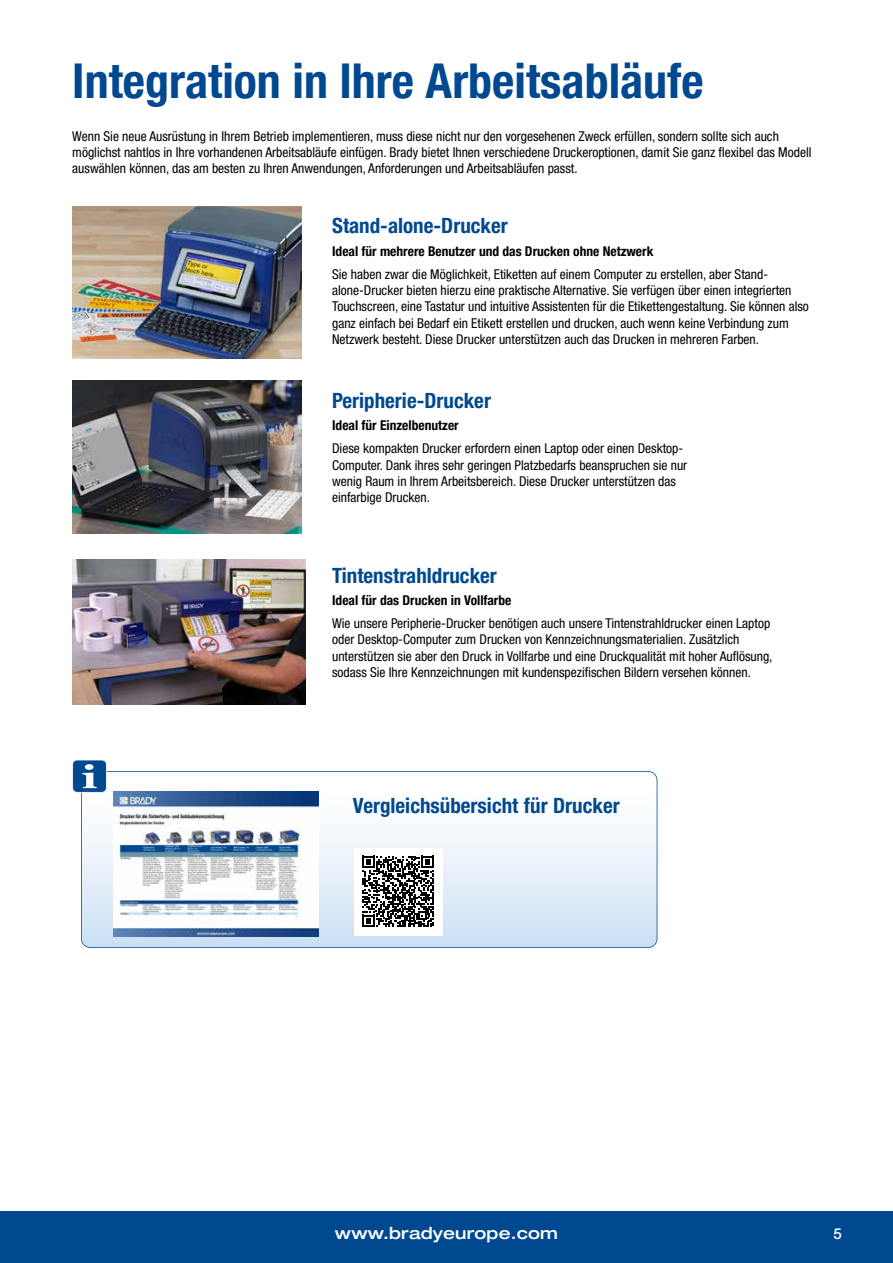
<style>
.page{position:relative;width:893px;height:1263px;background:#fff}
.page>*{position:absolute;margin:0;border:0;box-sizing:border-box;transform-origin:0 0}
.t1{font:700 condensed 48px "Helvetica Neue LT Pro";color:#004990}
.t2{font:700 condensed 21px "Helvetica Neue LT Pro";color:#004990}
.t3{font:500 expanded 16.5px "Helvetica Neue LT Pro";letter-spacing:.01em;color:#fff}
.t4{font:500 15px "Helvetica Neue LT Pro";color:#fff}
.t5{font:condensed 13.5px/16.2px "Helvetica Neue LT Pro";color:#000}
.t6{font:700 condensed 13.5px "Helvetica Neue LT Pro";color:#000}
</style>
<div class="page">
<div style="left:0;top:1212px;width:893px;height:51px;background:#004990"></div>
<img style="left:72px;top:206px;width:229px;height:153px">
<img style="left:72px;top:380px;width:229px;height:153px">
<svg style="left:81px;top:771px;width:576px;height:177px"></svg>
<svg style="left:72px;top:760px;width:35px;height:33px"></svg>
<div style="left:354px;top:848px;width:88px;height:87px;background:#fff"></div>
<svg style="left:363px;top:856px;width:71px;height:71px"></svg>
<img style="left:72px;top:559px;width:234px;height:146px">
<img style="left:113px;top:791px;width:205px;height:145px">
<h1 class="t1" style="left:72px;top:52px;width:633px">Integration in Ihre Arbeitsabläufe</h1>
<p class="t5" style="left:72px;top:128px;width:741px">Wenn Sie neue Ausrüstung in Ihrem Betrieb implementieren, muss diese nicht nur den vorgesehenen Zweck erfüllen, sondern sollte sich auch möglichst nahtlos in Ihre vorhandenen Arbeitsabläufe einfügen. Brady bietet Ihnen verschiedene Druckeroptionen, damit Sie ganz flexibel das Modell auswählen können, das am besten zu Ihren Anwendungen, Anforderungen und Arbeitsabläufen passt.</p>
<h2 class="t2" style="left:332px;top:213px;width:177px">Stand-alone-Drucker</h2>
<p class="t6" style="left:332px;top:243px;width:323px">Ideal für mehrere Benutzer und das Drucken ohne Netzwerk</p>
<p class="t5" style="left:332px;top:266px;width:478px">Sie haben zwar die Möglichkeit, Etiketten auf einem Computer zu erstellen, aber Stand&shy;alone-Drucker bieten hierzu eine praktische Alternative. Sie verfügen über einen integrierten Touchscreen, eine Tastatur und intuitive Assistenten für die Etikettengestaltung. Sie können also ganz einfach bei Bedarf ein Etikett erstellen und drucken, auch wenn keine Verbindung zum Netzwerk besteht. Diese Drucker unterstützen auch das Drucken in mehreren Farben.</p>
<h2 class="t2" style="left:332px;top:388px;width:160px">Peripherie-Drucker</h2>
<p class="t5" style="left:332px;top:440px;width:357px">Diese kompakten Drucker erfordern einen Laptop oder einen Desktop-Computer. Dank ihres sehr geringen Platzbedarfs beanspruchen sie nur wenig Raum in Ihrem Arbeitsbereich. Diese Drucker unterstützen das einfarbige Drucken.</p>
<p class="t6" style="left:332px;top:417px;width:128px">Ideal für Einzelbenutzer</p>
<h2 class="t2" style="left:332px;top:563px;width:166px">Tintenstrahldrucker</h2>
<p class="t5" style="left:332px;top:615px;width:442px">Wie unsere Peripherie-Drucker benötigen auch unsere Tintenstrahldrucker einen Laptop oder Desktop-Computer zum Drucken von Kennzeichnungsmaterialien. Zusätzlich unterstützen sie aber den Druck in Vollfarbe und eine Druckqualität mit hoher Auflösung, sodass Sie Ihre Kennzeichnungen mit kundenspezifischen Bildern versehen können.</p>
<p class="t6" style="left:332px;top:592px;width:181px">Ideal für das Drucken in Vollfarbe</p>
<h2 class="t2" style="left:353px;top:793px;width:268px">Vergleichsübersicht für Drucker</h2>
<p class="t3" style="left:335px;top:1223px;width:224px">www.bradyeurope.com</p>
<p class="t4" style="left:834px;top:1224px;width:10px">5</p>
</div>
